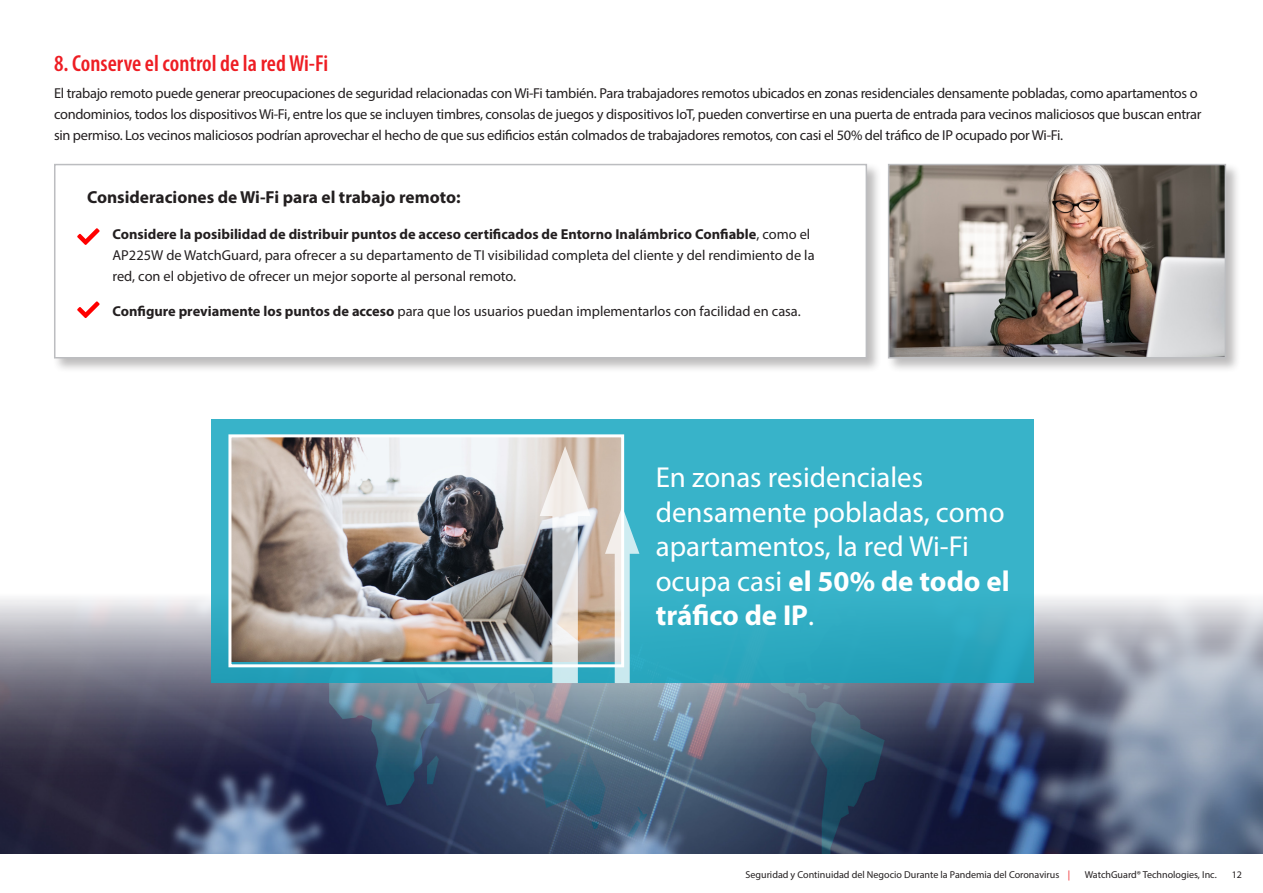
<style>
.page{position:relative;width:1263px;height:893px;background:#fff}
.page>*{position:absolute;margin:0;border:0;box-sizing:border-box;transform-origin:0 0}
.t1{font:28.95px/34.5px "Myriad Pro";color:#fff}
.Numbered_Headline{font:600 condensed 23.25px "Myriad Pro";color:#ee1d23}
.checklist-intro{font:700 17.4px "Myriad Pro";color:#231f20}
.checklist-02{font:14.4px/21px "Myriad Pro";letter-spacing:-.02em;color:#231f20}
.checklist-02-2{font:14.4px/21px "Myriad Pro";color:#231f20}
.t2{font:10.05px "Myriad Pro";color:#231f20}
.s1{font-weight:700}
.s2{color:#ee1d23}
</style>
<div class="page">
<img style="left:0;top:598px;width:1263px;height:255px">
<div style="left:52px;top:162px;width:830px;height:211px;background:#231f20;opacity:.3"></div>
<div style="left:54px;top:164px;width:813px;height:194px;background:#fff;border:2px solid #bcbdc0"></div>
<div style="left:886px;top:162px;width:355px;height:211px;background:#231f20;opacity:.3"></div>
<img style="left:891px;top:167px;width:332px;height:188px">
<div style="left:888px;top:164px;width:338px;height:194px;border:2px solid #bcbdc0"></div>
<svg style="left:77px;top:228px;width:23px;height:17px"></svg>
<svg style="left:77px;top:301px;width:23px;height:17px"></svg>
<div style="left:211px;top:419px;width:823px;height:264px;background:linear-gradient(to bottom,#3cb7cd,#2da8c0)"></div>
<img style="left:232px;top:438px;width:388px;height:224px">
<div style="left:228px;top:434px;width:396px;height:233px;border:3px solid #fff"></div>
<svg style="left:552px;top:516px;width:26px;height:167px;background:#daddde"></svg>
<svg style="left:540px;top:446px;width:50px;height:70px;background:#e6ddd6"></svg>
<svg style="left:615px;top:554px;width:15px;height:129px"></svg>
<svg style="left:605px;top:506px;width:34px;height:48px;background:#b7d4d5"></svg>
<p class="Numbered_Headline" style="left:54px;top:50px;width:276px">8. Conserve el control de la red Wi-Fi</p>
<p class="checklist-02" style="left:54px;top:83px;width:1149px">El trabajo remoto puede generar preocupaciones de seguridad relacionadas con Wi-Fi también. Para trabajadores remotos ubicados en zonas residenciales densamente pobladas, como apartamentos o condominios, todos los dispositivos Wi-Fi, entre los que se incluyen timbres, consolas de juegos y dispositivos IoT, pueden convertirse en una puerta de entrada para vecinos maliciosos que buscan entrar sin permiso. Los vecinos maliciosos podrían aprovechar el hecho de que sus edificios están colmados de trabajadores remotos, con casi el 50% del tráfico de IP ocupado por Wi-Fi.</p>
<p class="checklist-intro" style="left:87px;top:186px;width:375px">Consideraciones de Wi-Fi para el trabajo remoto:</p>
<p class="checklist-02-2" style="left:112px;top:224px;width:704px"><span class="s1">Considere la posibilidad de distribuir puntos de acceso certificados de Entorno Inalámbrico Confiable</span>, como el<br>AP225W de WatchGuard, para ofrecer a su departamento de TI visibilidad completa del cliente y del rendimiento de la red, con el objetivo de ofrecer un mejor soporte al personal remoto.</p>
<p class="checklist-02-2" style="left:112px;top:300px;width:690px"><span class="s1">Configure previamente los puntos de acceso</span> para que los usuarios puedan implementarlos con facilidad en casa.</p>
<p class="t1" style="left:656px;top:460px;width:355px">En zonas residenciales densamente pobladas, como apartamentos, la red Wi-Fi ocupa casi <span class="s1">el 50% de todo el tráfico de IP</span>.</p>
<p class="t2" style="left:745px;top:868px;width:326px">Seguridad y Continuidad del Negocio Durante la Pandemia del Coronavirus <span class="s2">|</span></p>
<p class="t2" style="left:1085px;top:868px;width:133px">WatchGuard® Technologies, Inc.</p>
<p class="t2" style="left:1232px;top:868px;width:12px">12</p>
</div>
